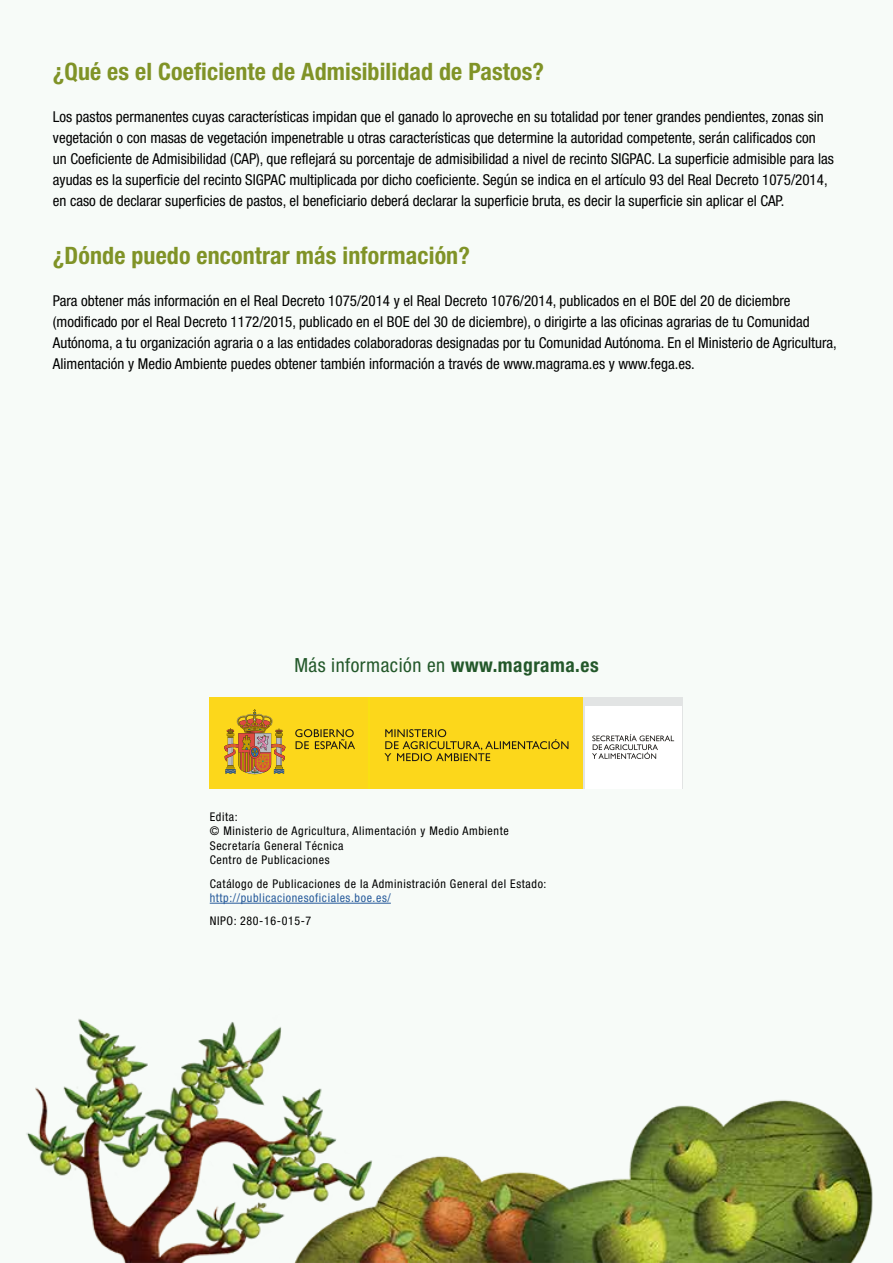
<style>
.page{position:relative;width:893px;height:1263px;background:#f7fbf8}
.page>*{position:absolute;margin:0;border:0;box-sizing:border-box;transform-origin:0 0}
.t1{font:700 condensed 24px "Helvetica Neue";letter-spacing:.005em;color:#809327}
.t2{font:condensed 19.5px "Helvetica Neue";letter-spacing:.025em;color:#23582a}
.t3{font:condensed 15px/21px "Helvetica Neue";color:#000}
.t4{font:condensed 12px/14.4px "Helvetica Neue";letter-spacing:.05em;color:#000}
.t5{font:condensed 12px "Helvetica Neue";letter-spacing:.05em;color:#275b9b}
.s1{font-weight:700}
</style>
<div class="page">
<img style="left:26px;top:1019px;width:847px;height:244px">
<div style="left:365px;top:697px;width:7px;height:92px;background:#f9e011"></div>
<div style="left:370px;top:697px;width:213px;height:92px;background:#fcd71b"></div>
<svg style="left:384px;top:729px;width:184px;height:32px"></svg>
<div style="left:210px;top:697px;width:158px;height:92px;background:#fcd71b"></div>
<svg style="left:224px;top:709px;width:62px;height:65px"></svg>
<svg style="left:295px;top:729px;width:60px;height:20px"></svg>
<div style="left:583px;top:697px;width:100px;height:92px;background:#e2e4e4"></div>
<div style="left:585px;top:706px;width:96px;height:82px;background:#fff"></div>
<svg style="left:592px;top:734px;width:82px;height:25px"></svg>
<hr style="left:210px;top:903px;width:181px;height:1px;background:#275b9b">
<h1 class="t1" style="left:53px;top:57px;width:493px">¿Qué es el Coeficiente de Admisibilidad de Pastos?</h1>
<p class="t3" style="left:53px;top:106px;width:782px">Los pastos permanentes cuyas características impidan que el ganado lo aproveche en su totalidad por tener grandes pendientes, zonas sin vegetación o con masas de vegetación impenetrable u otras características que determine la autoridad competente, serán calificados con<br>un Coeficiente de Admisibilidad (CAP), que reflejará su porcentaje de admisibilidad a nivel de recinto SIGPAC. La superficie admisible para las ayudas es la superficie del recinto SIGPAC multiplicada por dicho coeficiente. Según se indica en el artículo 93 del Real Decreto 1075/2014, en caso de declarar superficies de pastos, el beneficiario deberá declarar la superficie bruta, es decir la superficie sin aplicar el CAP.</p>
<h1 class="t1" style="left:53px;top:241px;width:419px">¿Dónde puedo encontrar más información?</h1>
<p class="t3" style="left:53px;top:290px;width:785px">Para obtener más información en el Real Decreto 1075/2014 y el Real Decreto 1076/2014, publicados en el BOE del 20 de diciembre (modificado por el Real Decreto 1172/2015, publicado en el BOE del 30 de diciembre), o dirigirte a las oficinas agrarias de tu Comunidad Autónoma, a tu organización agraria o a las entidades colaboradoras designadas por tu Comunidad Autónoma. En el Ministerio de Agricultura, Alimentación y Medio Ambiente puedes obtener también información a través de www.magrama.es y www.fega.es.</p>
<h2 class="t2" style="left:294px;top:654px;width:306px">Más información en <span class="s1">www.magrama.es</span></h2>
<p class="t4" style="left:210px;top:809px;width:301px">Edita:<br>© Ministerio de Agricultura, Alimentación y Medio Ambiente<br>Secretaría General Técnica<br>Centro de Publicaciones</p>
<p class="t4" style="left:210px;top:876px;width:338px">Catálogo de Publicaciones de la Administración General del Estado:</p>
<p class="t5" style="left:210px;top:891px;width:183px">http://publicacionesoficiales.boe.es/</p>
<p class="t4" style="left:210px;top:914px;width:103px">NIPO: 280-16-015-7</p>
</div>
